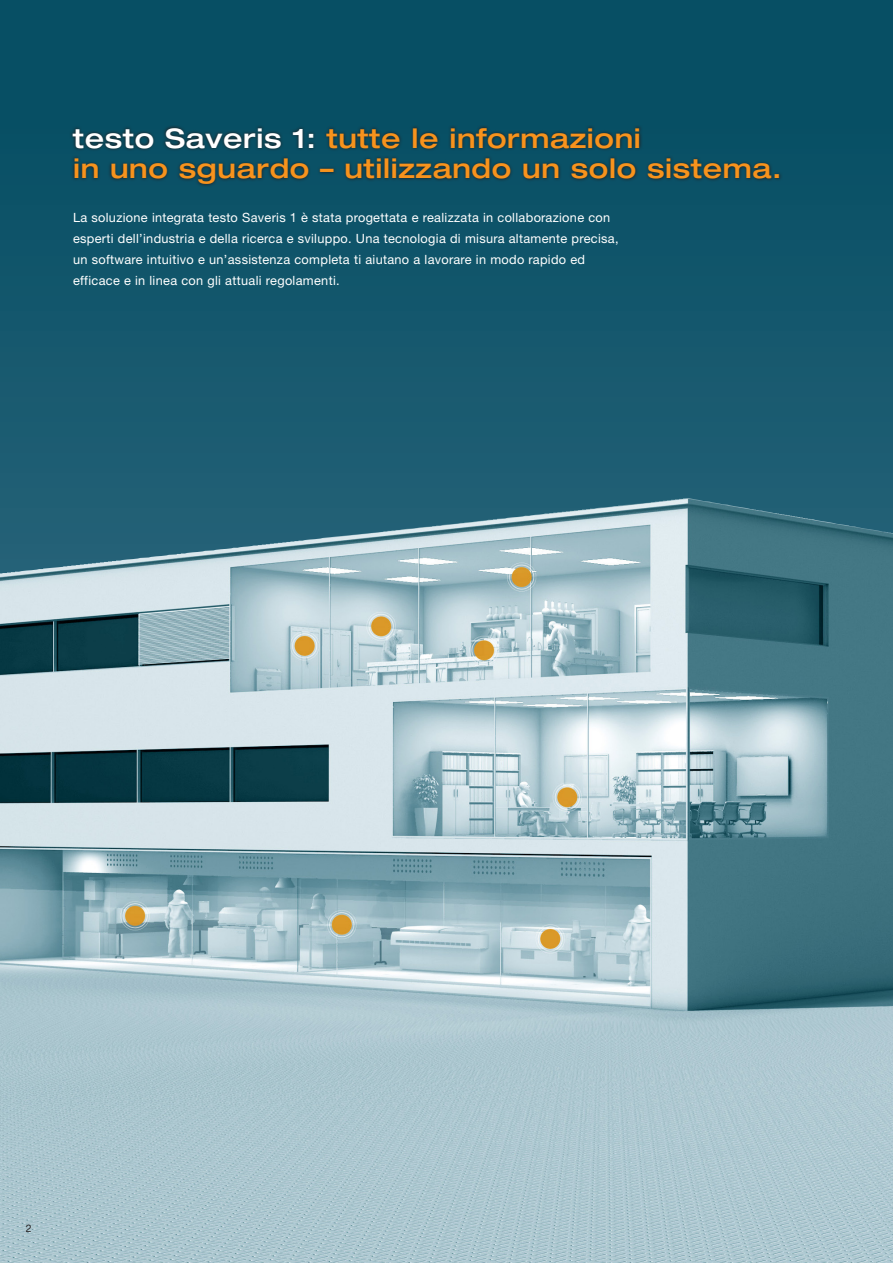
<style>
.page{position:relative;width:893px;height:1263px;background:#fff}
.page>*{position:absolute;margin:0;border:0;box-sizing:border-box;transform-origin:0 0}
.Headline{font:500 expanded 27px/30px "Helvetica Neue LTW1 G";letter-spacing:.025em;color:#f7931d}
.Copy_8_5_pt{font:12.75px/21px "Helvetica Neue LTW1 G";letter-spacing:.025em;color:#fff}
.Copy{font:10.5px "Helvetica Neue LTW1 G";color:#231f20}
.s1{color:#fff}
</style>
<div class="page">
<div style="left:0;top:0;width:893px;height:1263px;background:linear-gradient(to right,#11556b,#11556b)"></div>
<img style="left:0;top:498px;width:893px;height:765px">
<svg style="left:69px;top:125px;width:714px;height:62px;background:#0e4657"></svg>
<p class="Headline" style="left:73px;top:123px;width:710px"><span class="s1">testo Saveris 1:</span> tutte le informazioni<br>in uno sguardo – utilizzando un solo sistema.</p>
<p class="Copy_8_5_pt" style="left:73px;top:207px;width:547px">La soluzione integrata testo Saveris 1 è stata progettata e realizzata in collaborazione con esperti dell’industria e della ricerca e sviluppo. Una tecnologia di misura altamente precisa, un software intuitivo e un’assistenza completa ti aiutano a lavorare in modo rapido ed efficace e in linea con gli attuali regolamenti.</p>
<p class="Copy" style="left:26px;top:1222px;width:7px">2</p>
</div>
